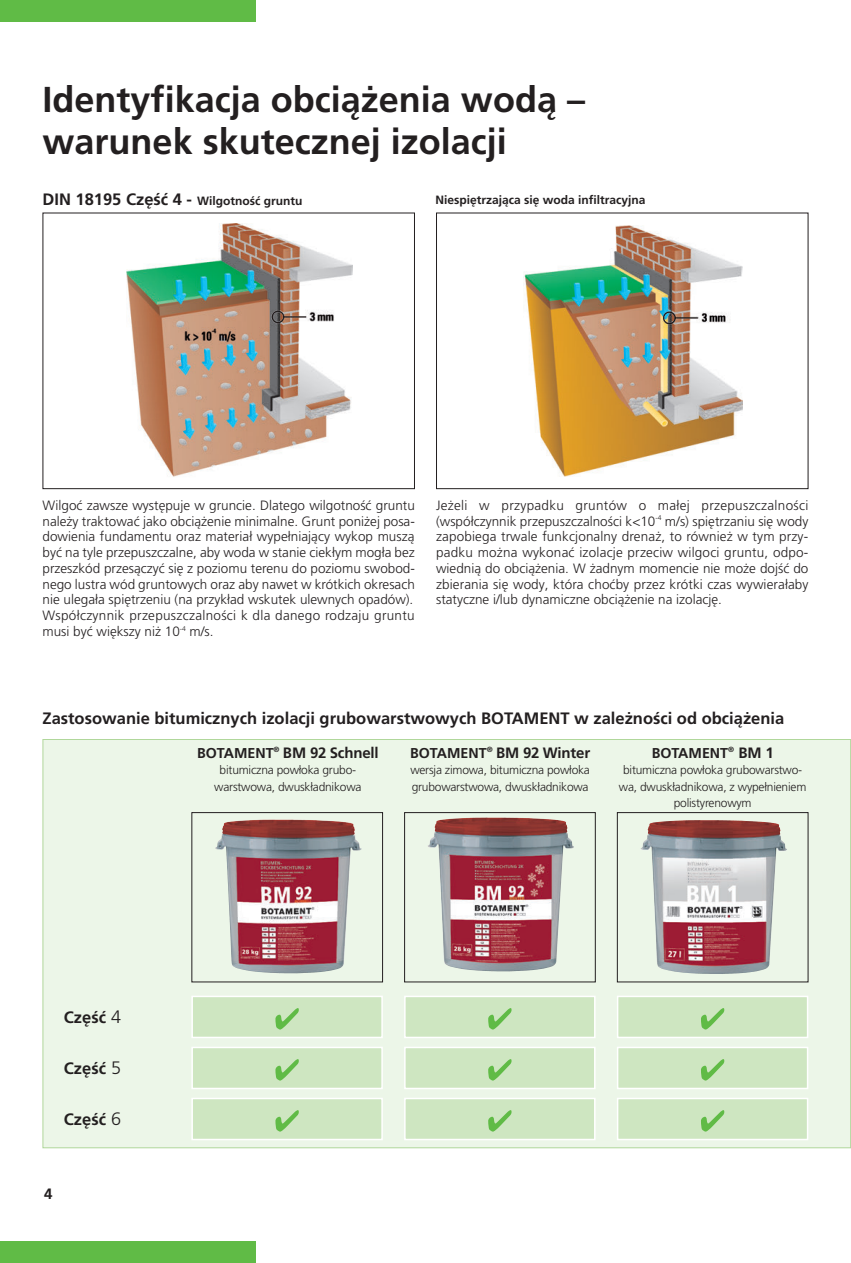
<style>
.page{position:relative;width:851px;height:1263px;background:#fff}
.page>*{position:absolute;margin:0;border:0;box-sizing:border-box;transform-origin:0 0}
.t1{font:700 36px/42px "Frutiger LT Pro";color:#231f20}
.t2{font:700 16.5px "Frutiger LT Pro";color:#231f20}
.t3{font:700 15px "Frutiger LT Pro";letter-spacing:-.01em;color:#231f20}
.t4{font:700 14.25px "Frutiger LT Pro";color:#231f20}
.t5{font:300 13.5px/15.8px "Frutiger LT Pro";color:#231f20;text-align:justify}
.t6{font:300 12px/16.5px "Frutiger LT Pro";letter-spacing:-.015em;color:#231f20;text-align:center}
.t7{font:700 12px "Frutiger LT Pro";color:#231f20}
.s1{font-size:16.5px}
.s2{font-size:16.5px;color:#fff}
.s3{font-size:14.25px}
.s4{font-size:15px}
.s5{font-weight:300;font-size:18px}
</style>
<div class="page">
<svg style="left:45px;top:741px;width:803px;height:405px;fill:#ecf6e8"></svg>
<div style="left:0;top:1242px;width:255px;height:21px;background:#60bb46"></div>
<div style="left:0;top:0;width:255px;height:21px;background:#60bb46"></div>
<img style="left:126px;top:224px;width:226px;height:253px">
<div style="left:43px;top:213px;width:372px;height:276px;border:1px solid #231f20"></div>
<img style="left:523px;top:225px;width:219px;height:251px">
<div style="left:436px;top:213px;width:372px;height:276px;border:1px solid #231f20"></div>
<img style="left:640px;top:820px;width:143px;height:28px">
<div style="left:617px;top:812px;width:191px;height:170px;border:1px solid #231f20"></div>
<img style="left:215px;top:819px;width:142px;height:28px">
<div style="left:191px;top:812px;width:192px;height:170px;border:1px solid #231f20"></div>
<img style="left:427px;top:817px;width:143px;height:28px">
<div style="left:404px;top:812px;width:191px;height:170px;border:1px solid #231f20"></div>
<div style="left:179px;top:989px;width:645px;height:154px;background:#ecf6e8"></div>
<div style="left:618px;top:1099px;width:188px;height:40px;background:#cee6c1"></div>
<div style="left:616px;top:1098px;width:192px;height:42px;border:2px solid #fff"></div>
<svg style="left:701px;top:1110px;width:23px;height:21px"></svg>
<div style="left:618px;top:1048px;width:188px;height:40px;background:#cee6c1"></div>
<div style="left:616px;top:1047px;width:192px;height:42px;border:2px solid #fff"></div>
<svg style="left:701px;top:1059px;width:23px;height:21px"></svg>
<div style="left:618px;top:997px;width:188px;height:40px;background:#cee6c1"></div>
<div style="left:616px;top:996px;width:192px;height:42px;border:2px solid #fff"></div>
<svg style="left:701px;top:1008px;width:23px;height:21px"></svg>
<div style="left:405px;top:997px;width:189px;height:40px;background:#cee6c1"></div>
<div style="left:404px;top:996px;width:191px;height:42px;border:2px solid #fff"></div>
<svg style="left:488px;top:1008px;width:23px;height:21px"></svg>
<div style="left:193px;top:997px;width:188px;height:40px;background:#cee6c1"></div>
<div style="left:191px;top:996px;width:192px;height:42px;border:2px solid #fff"></div>
<svg style="left:275px;top:1008px;width:24px;height:21px"></svg>
<div style="left:193px;top:1048px;width:188px;height:40px;background:#cee6c1"></div>
<div style="left:191px;top:1047px;width:192px;height:42px;border:2px solid #fff"></div>
<svg style="left:275px;top:1059px;width:24px;height:21px"></svg>
<div style="left:193px;top:1099px;width:188px;height:40px;background:#cee6c1"></div>
<div style="left:191px;top:1098px;width:192px;height:42px;border:2px solid #fff"></div>
<svg style="left:275px;top:1110px;width:24px;height:21px"></svg>
<div style="left:405px;top:1048px;width:189px;height:40px;background:#cee6c1"></div>
<div style="left:404px;top:1047px;width:191px;height:42px;border:2px solid #fff"></div>
<svg style="left:488px;top:1059px;width:23px;height:21px"></svg>
<div style="left:405px;top:1099px;width:189px;height:40px;background:#cee6c1"></div>
<div style="left:404px;top:1098px;width:191px;height:42px;border:2px solid #fff"></div>
<svg style="left:488px;top:1110px;width:23px;height:21px"></svg>
<h1 class="t1" style="left:43px;top:82px;width:544px">Identyfikacja obciążenia wodą – warunek skutecznej izolacji</h1>
<p class="t7" style="left:43px;top:196px;width:261px"><span class="s1">DIN 18195 Część 4 -</span> Wilgotność gruntu</p>
<p class="t7" style="left:426px;top:195px;width:221px"><span class="s2">k</span>Niespiętrzająca się woda infiltracyjna</p>
<p class="t5" style="left:43px;top:499px;width:374px">Wilgoć zawsze występuje w gruncie. Dlatego wilgotność gruntu należy traktować jako obciążenie minimalne. Grunt poniżej posa&shy;dowienia fundamentu oraz materiał wypełniający wykop muszą być na tyle przepuszczalne, aby woda w stanie ciekłym mogła bez przeszkód przesączyć się z poziomu terenu do poziomu swobod&shy;nego lustra wód gruntowych oraz aby nawet w krótkich okresach nie ulegała spiętrzeniu (na przykład wskutek ulewnych opadów).<br>Współczynnik przepuszczalności k dla danego rodzaju gruntu musi być większy niż 10<sup>-4</sup> m/s.</p>
<p class="t5" style="left:436px;top:499px;width:374px">Jeżeli w przypadku gruntów o małej przepuszczalności (współczynnik przepuszczalności k&lt;10<sup>-4</sup> m/s) spiętrzaniu się wody zapobiega trwale funkcjonalny drenaż, to również w tym przy&shy;padku można wykonać izolacje przeciw wilgoci gruntu, odpo&shy;wiednią do obciążenia. W żadnym momencie nie może dojść do zbierania się wody, która choćby przez krótki czas wywierałaby statyczne i/lub dynamiczne obciążenie na izolację.</p>
<p class="t2" style="left:43px;top:713px;width:743px">Zastosowanie bitumicznych izolacji grubowarstwowych BOTAMENT w zależności od obciążenia</p>
<p class="t3" style="left:197px;top:747px;width:183px"><span class="s3">BOTAMENT</span><sup>®</sup> BM 92 Schnell</p>
<p class="t6" style="left:214px;top:763px;width:149px">bitumiczna powłoka grubo&shy;warstwowa, dwuskładnikowa</p>
<p class="t3" style="left:410px;top:747px;width:181px"><span class="s3">BOTAMENT</span><sup>®</sup> BM 92 Winter</p>
<p class="t6" style="left:410px;top:763px;width:181px;text-align:left">wersja zimowa, bitumiczna powłoka grubowarstwowa, dwuskładnikowa</p>
<p class="t4" style="left:651px;top:748px;width:123px">BOTAMENT<sup>®</sup> <span class="s4">BM 1</span></p>
<p class="t6" style="left:619px;top:763px;width:189px">bitumiczna powłoka grubowarstwo&shy;wa, dwuskładnikowa, z wypełnieniem polistyrenowym</p>
<p class="t2" style="left:64px;top:1011px;width:59px">Część <span class="s5">4</span></p>
<p class="t2" style="left:64px;top:1062px;width:59px">Część <span class="s5">5</span></p>
<p class="t2" style="left:64px;top:1113px;width:59px">Część <span class="s5">6</span></p>
<p class="t3" style="left:44px;top:1189px;width:10px">4</p>
</div>
